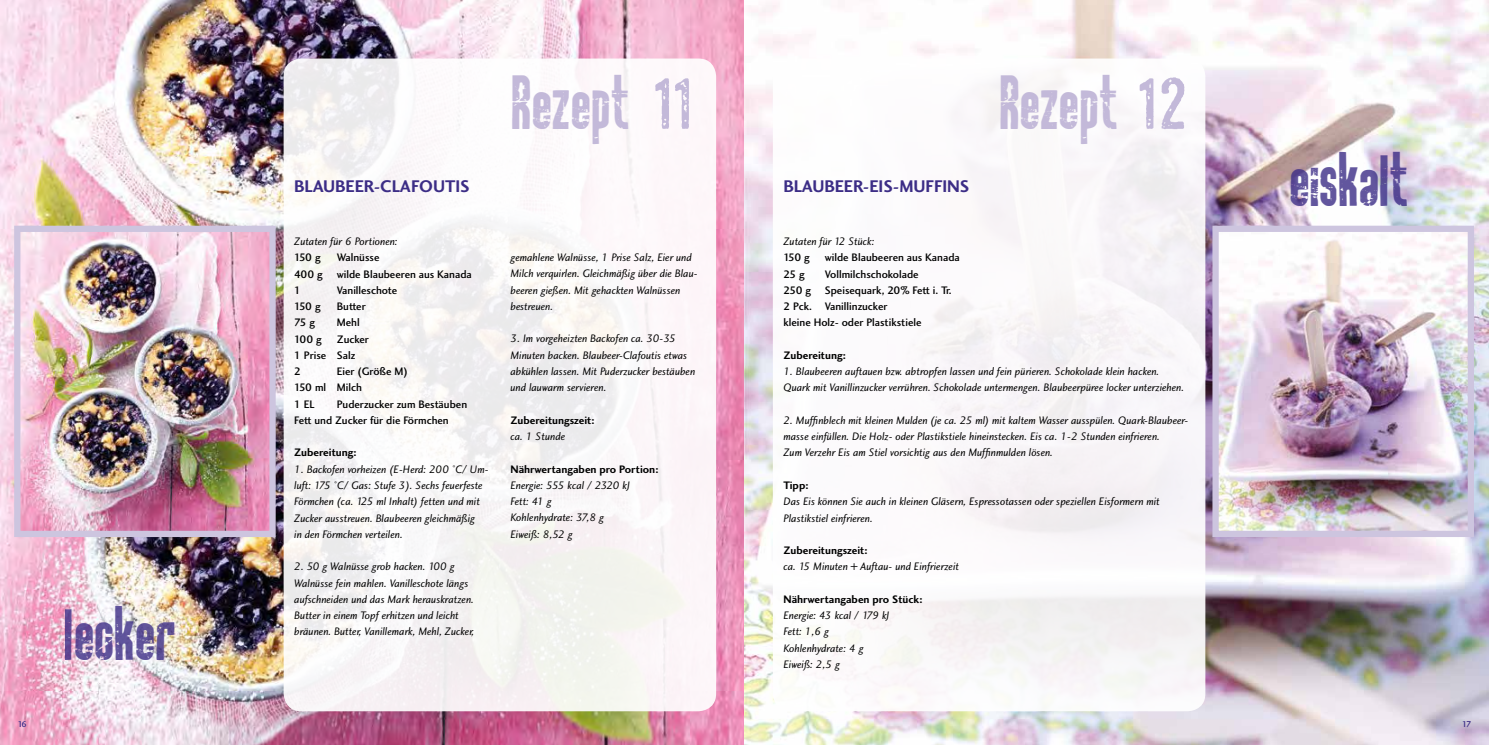
<style>
.page{position:relative;width:1489px;height:745px;background:#fff}
.page>*{position:absolute;margin:0;border:0;box-sizing:border-box;transform-origin:0 0}
.t1{font:25px "Rockit";color:#3c2d86}
.t2{font:25px "Rockit";color:#c3b9d9}
.t3{font:17.5px "Charlotte Sans Bold Plain";color:#3c2d86}
.t4{font:11.25px/16.2px "Charlotte Sans Book Italic Plain";color:#000}
.t5{font:11.25px/16.2px "Charlotte Sans Medium Plain";color:#000}
.t6{font:11.25px "Charlotte Sans Bold Plain";color:#000}
.t7{font:8.75px "Charlotte Sans Medium Plain";color:#3c2d86}
</style>
<div class="page">
<img style="left:0;top:0;width:744px;height:744px">
<img style="left:744px;top:0;width:744px;height:744px">
<img style="left:21px;top:232px;width:248px;height:297px">
<div style="left:14px;top:225px;width:262px;height:311px;border:6px solid #cdc5df"></div>
<img style="left:1219px;top:232px;width:247px;height:297px">
<div style="left:1212px;top:225px;width:261px;height:311px;border:6px solid #cdc5df"></div>
<div style="left:283px;top:58px;width:433px;height:652px;background:linear-gradient(to right,#f5f4f4,#fbf6f7);border-radius:18px"></div>
<div style="left:772px;top:58px;width:433px;height:652px;background:#fff;border-radius:18px"></div>
<img style="left:1133px;top:77px;width:52px;height:71px">
<img style="left:645px;top:63px;width:60px;height:85px">
<h1 class="t1" style="left:65px;top:636px;width:114px">lecker</h1>
<h2 class="t3" style="left:294px;top:175px;width:177px">BLAUBEER-CLAFOUTIS</h2>
<p class="t4" style="left:294px;top:233px;width:105px">Zutaten für 6 Portionen:</p>
<p class="t5" style="left:294px;top:249px;width:28px">150 g</p>
<p class="t5" style="left:294px;top:249px;width:179px;text-indent:43px">Walnüsse<br>400 g wilde Blaubeeren aus Kanada<br>1</p>
<p class="t5" style="left:337px;top:281px;width:62px">Vanilleschote</p>
<p class="t5" style="left:294px;top:298px;width:28px">150 g</p>
<p class="t5" style="left:337px;top:298px;width:31px">Butter</p>
<p class="t5" style="left:294px;top:314px;width:22px">75 g</p>
<p class="t5" style="left:337px;top:314px;width:24px">Mehl</p>
<p class="t5" style="left:294px;top:330px;width:29px">100 g</p>
<p class="t5" style="left:294px;top:330px;width:76px;text-indent:43px">Zucker<br>1 Prise Salz<br>2</p>
<p class="t5" style="left:294px;top:363px;width:115px;text-indent:43px">Eier (Größe M)<br>150 ml Milch<br>1 EL</p>
<p class="t5" style="left:294px;top:395px;width:174px;text-indent:43px">Puderzucker zum Bestäuben<br>Fett und Zucker für die Förmchen</p>
<p class="t6" style="left:294px;top:445px;width:64px">Zubereitung:</p>
<p class="t4" style="left:294px;top:460px;width:196px">1. Backofen vorheizen (E-Herd: 200 °C/ Um&shy;luft: 175 °C/ Gas: Stufe 3). Sechs feuerfeste Förmchen (ca. 125 ml Inhalt) fetten und mit Zucker ausstreuen. Blaubeeren gleichmäßig<br>in den Förmchen verteilen.</p>
<p class="t4" style="left:294px;top:558px;width:181px">2. 50 g Walnüsse grob hacken. 100 g Walnüsse fein mahlen. Vanilleschote längs aufschneiden und das Mark herauskratzen.<br>Butter in einem Topf erhitzen und leicht bräunen. Butter, Vanillemark, Mehl, Zucker,</p>
<h1 class="t2" style="left:512px;top:105px;width:120px">Rezept</h1>
<h1 class="t2" style="left:1000px;top:105px;width:120px">Rezept</h1>
<p class="t4" style="left:510px;top:249px;width:189px">gemahlene Walnüsse, 1 Prise Salz, Eier und Milch verquirlen. Gleichmäßig über die Blau&shy;beeren gießen. Mit gehackten Walnüssen bestreuen.</p>
<p class="t4" style="left:510px;top:330px;width:186px">3. Im vorgeheizten Backofen ca. 30-35<br>Minuten backen. Blaubeer-Clafoutis etwas abkühlen lassen. Mit Puderzucker bestäuben und lauwarm servieren.</p>
<p class="t6" style="left:510px;top:413px;width:86px">Zubereitungszeit:</p>
<p class="t4" style="left:510px;top:428px;width:56px">ca. 1 Stunde</p>
<p class="t6" style="left:510px;top:462px;width:149px">Nährwertangaben pro Portion:</p>
<p class="t4" style="left:510px;top:476px;width:121px">Energie: 555 kcal / 2320 kJ<br>Fett: 41 g<br>Kohlenhydrate: 37,8 g<br>Eiweiß: 8,52 g</p>
<h2 class="t3" style="left:783px;top:175px;width:187px">BLAUBEER-EIS-MUFFINS</h2>
<p class="t4" style="left:783px;top:233px;width:93px">Zutaten für 12 Stück:</p>
<p class="t5" style="left:783px;top:249px;width:28px">150 g</p>
<p class="t5" style="left:824px;top:249px;width:137px">wilde Blaubeeren aus Kanada</p>
<p class="t5" style="left:783px;top:265px;width:23px">25 g</p>
<p class="t5" style="left:783px;top:265px;width:170px;text-indent:41px">Vollmilchschokolade<br>250 g Speisequark, 20% Fett i. Tr.<br>2 Pck. Vanillinzucker<br>kleine Holz- oder Plastikstiele</p>
<p class="t6" style="left:783px;top:348px;width:64px">Zubereitung:</p>
<p class="t4" style="left:783px;top:363px;width:402px">1. Blaubeeren auftauen bzw. abtropfen lassen und fein pürieren. Schokolade klein hacken.<br>Quark mit Vanillinzucker verrühren. Schokolade untermengen. Blaubeerpüree locker unterziehen.</p>
<p class="t4" style="left:783px;top:411px;width:406px">2. Muffinblech mit kleinen Mulden (je ca. 25 ml) mit kaltem Wasser ausspülen. Quark-Blaubeer&shy;masse einfüllen. Die Holz- oder Plastikstiele hineinstecken. Eis ca. 1-2 Stunden einfrieren.<br>Zum Verzehr Eis am Stiel vorsichtig aus den Muffinmulden lösen.</p>
<p class="t6" style="left:783px;top:478px;width:27px">Tipp:</p>
<p class="t4" style="left:783px;top:493px;width:378px">Das Eis können Sie auch in kleinen Gläsern, Espressotassen oder speziellen Eisformern mit<br>Plastikstiel einfrieren.</p>
<p class="t6" style="left:783px;top:543px;width:86px">Zubereitungszeit:</p>
<p class="t4" style="left:783px;top:558px;width:177px">ca. 15 Minuten + Auftau- und Einfrierzeit</p>
<p class="t6" style="left:783px;top:592px;width:140px">Nährwertangaben pro Stück:</p>
<p class="t4" style="left:783px;top:606px;width:108px">Energie: 43 kcal / 179 kJ<br>Fett: 1,6 g<br>Kohlenhydrate: 4 g<br>Eiweiß: 2,5 g</p>
<h1 class="t1" style="left:1290px;top:182px;width:120px">eiskalt</h1>
<p class="t7" style="left:18px;top:718px;width:11px">16</p>
<p class="t7" style="left:1462px;top:718px;width:11px">17</p>
</div>
